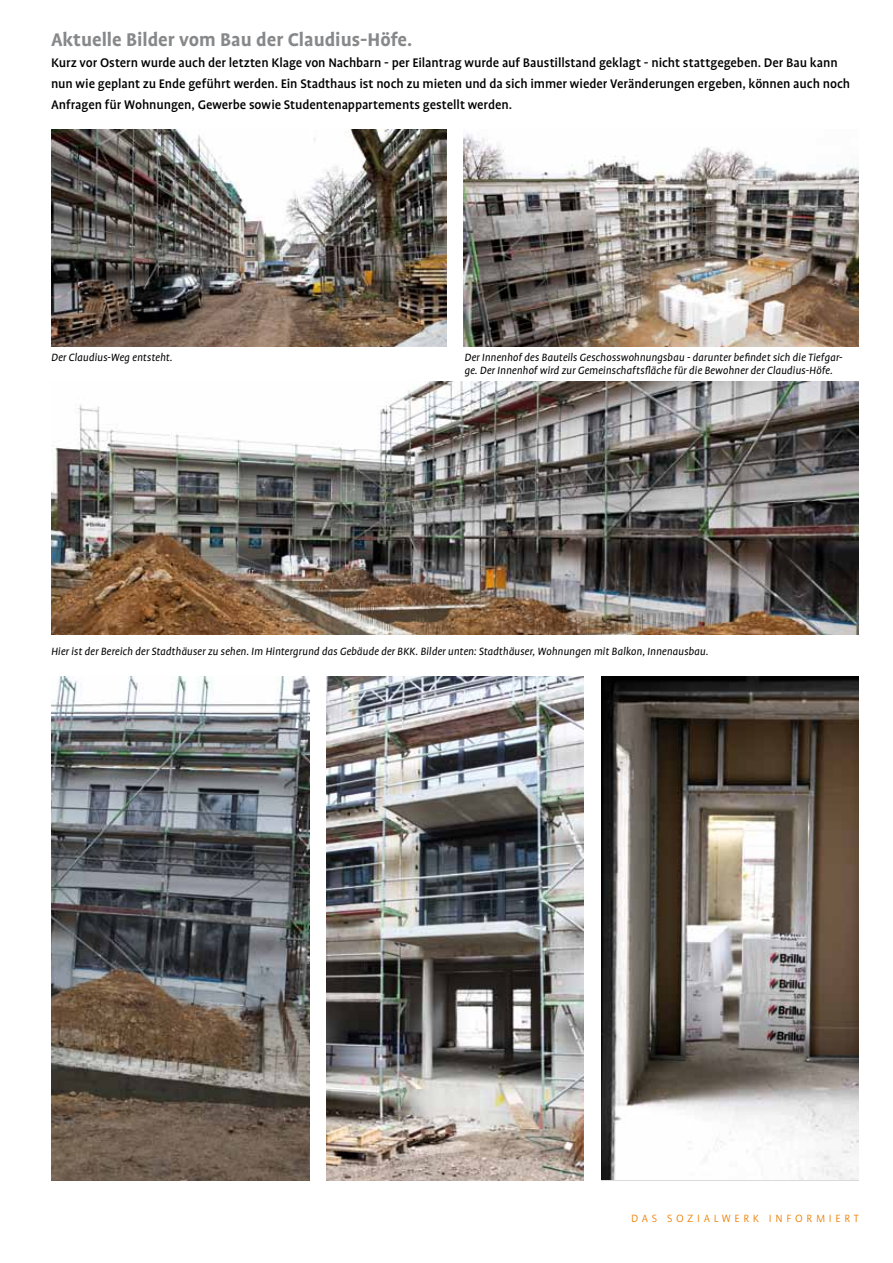
<style>
.page{position:relative;width:893px;height:1263px;background:#fff}
.page>*{position:absolute;margin:0;border:0;box-sizing:border-box;transform-origin:0 0}
.t1{font:700 21px "Profile OT";color:#87888a}
.t2{font:500 14.25px/21px "Profile OT";letter-spacing:-.01em;color:#000}
.t3{font:italic 12px/13.5px "Profile OT";letter-spacing:-.005em;color:#000}
.t4{font:300 12px "Profile OT";letter-spacing:.31em;color:#ee7f00}
</style>
<div class="page">
<img style="left:51px;top:382px;width:808px;height:252px">
<img style="left:463px;top:133px;width:396px;height:214px">
<img style="left:51px;top:130px;width:395px;height:217px">
<img style="left:51px;top:676px;width:258px;height:504px">
<img style="left:326px;top:676px;width:258px;height:504px">
<img style="left:601px;top:676px;width:258px;height:504px">
<h1 class="t1" style="left:51px;top:28px;width:363px">Aktuelle Bilder vom Bau der Claudius-Höfe.</h1>
<p class="t2" style="left:51px;top:53px;width:801px">Kurz vor Ostern wurde auch der letzten Klage von Nachbarn - per Eilantrag wurde auf Baustillstand geklagt - nicht stattgegeben. Der Bau kann nun wie geplant zu Ende geführt werden. Ein Stadthaus ist noch zu mieten und da sich immer wieder Veränderungen ergeben, können auch noch<br>Anfragen für Wohnungen, Gewerbe sowie Studentenappartements gestellt werden.</p>
<p class="t3" style="left:51px;top:351px;width:123px">Der Claudius-Weg entsteht.</p>
<p class="t3" style="left:464px;top:351px;width:380px">Der Innenhof des Bauteils Geschosswohnungsbau - darunter befindet sich die Tiefgar&shy;ge. Der Innenhof wird zur Gemeinschaftsfläche für die Bewohner der Claudius-Höfe.</p>
<p class="t3" style="left:51px;top:645px;width:659px">Hier ist der Bereich der Stadthäuser zu sehen. Im Hintergrund das Gebäude der BKK. Bilder unten: Stadthäuser, Wohnungen mit Balkon, Innenausbau.</p>
<p class="t4" style="left:631px;top:1212px;width:229px">DAS SOZIALWERK INFORMIERT</p>
</div>
